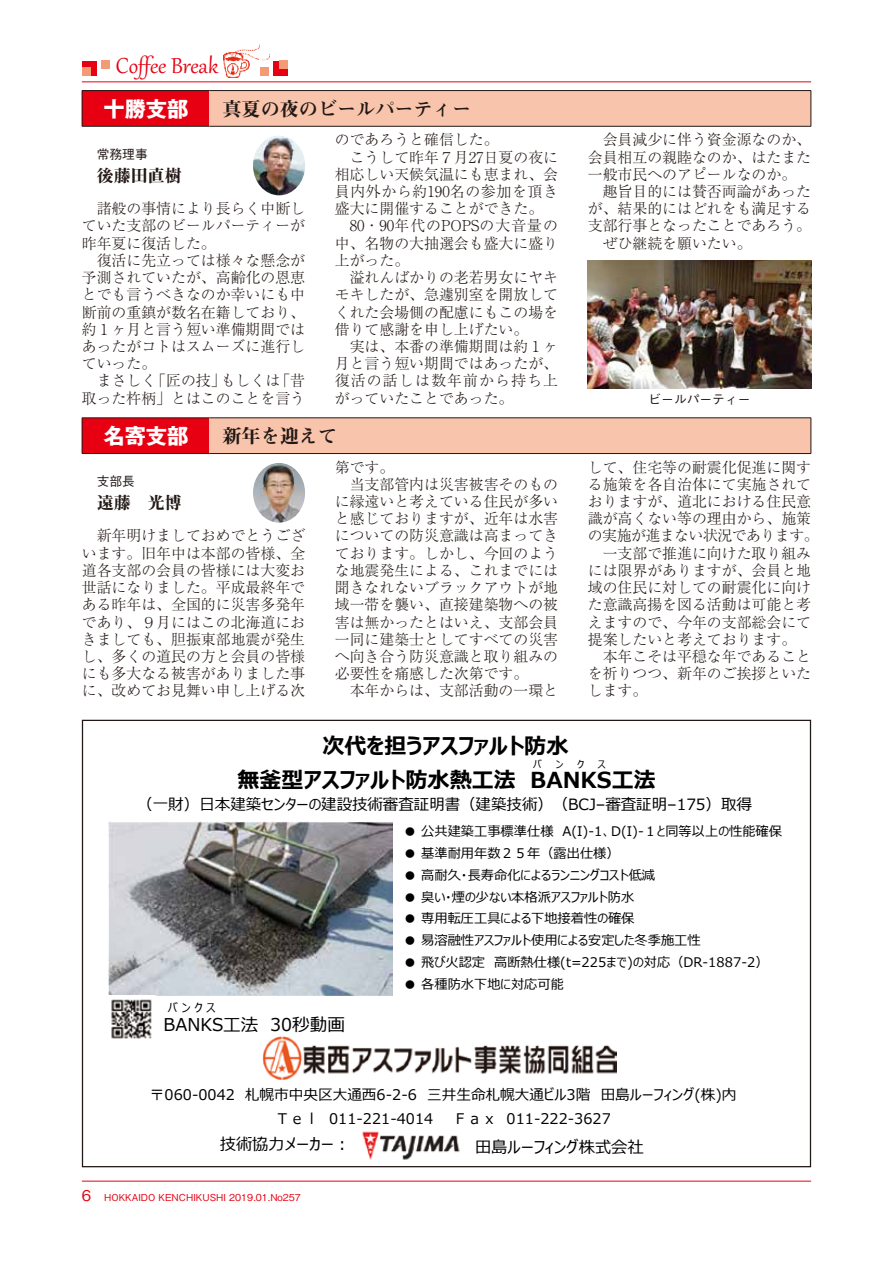
<style>
.page{position:relative;width:893px;height:1263px;background:#fff}
.page>*{position:absolute;margin:0;border:0;box-sizing:border-box;transform-origin:0 0}
.t1{font:26.55px "Gabriola";color:#e60012}
.t2{font:700 22.05px/33.9px "Meiryo UI";color:#000;text-align:center}
.t3{font:700 21.3px "Gothic MB101 Pro";color:#fff}
.t4{font:19.2px "Midashi Min Pro MA31";color:#221815}
.t5{font:17.7px "Meiryo UI";color:#000}
.t6{font:16.95px "Midashi Min Pro MA31";color:#221815}
.t7{font:16.2px "Meiryo UI";color:#000}
.t8{font:15.45px "Meiryo UI";color:#000}
.t9{font:300 14.85px/17.2px "Ryumin Pro";color:#221815}
.t10{font:14.7px/24.3px "Meiryo UI";letter-spacing:.005em;color:#000}
.t11{font:13.2px "Meiryo UI";color:#000}
.t12{font:500 12.75px "Gothic BBB Pro";color:#221815}
.t13{font:11.85px "Meiryo UI";color:#000}
.t14{font:10.2px "Meiryo UI";color:#000}
.t15{font:500 9.6px "Gothic BBB Pro";color:#e60012}
.s1{font-size:14.85px}
</style>
<div class="page">
<hr style="left:82px;top:1181px;width:729px;height:1px;background:#e60012">
<hr style="left:82px;top:82px;width:729px;height:1px;background:#e60012">
<img style="left:223px;top:45px;width:47px;height:32px">
<div style="left:82px;top:61px;width:15px;height:14px;background:#e60012"></div>
<div style="left:82px;top:67px;width:8px;height:8px;background:#f29b76"></div>
<div style="left:101px;top:61px;width:8px;height:8px;background:#f29b76"></div>
<div style="left:273px;top:61px;width:15px;height:14px;background:#e60012"></div>
<div style="left:280px;top:61px;width:8px;height:8px;background:#f29b76"></div>
<div style="left:260px;top:67px;width:9px;height:8px;background:#f29b76"></div>
<div style="left:82px;top:91px;width:128px;height:35px;background:#e60012"></div>
<div style="left:210px;top:91px;width:601px;height:35px;background:#f8c5ac"></div>
<hr style="left:82px;top:90px;width:128px;height:1px;background:#221815">
<hr style="left:82px;top:91px;width:1px;height:35px;background:#221815">
<hr style="left:210px;top:90px;width:601px;height:1px;background:#221815">
<hr style="left:811px;top:91px;width:1px;height:35px;background:#221815">
<hr style="left:82px;top:126px;width:128px;height:1px;background:#221815">
<hr style="left:210px;top:126px;width:601px;height:1px;background:#221815">
<img style="left:253px;top:136px;width:52px;height:59px">
<div style="left:82px;top:418px;width:128px;height:35px;background:#e60012"></div>
<div style="left:210px;top:418px;width:601px;height:35px;background:#f8c5ac"></div>
<hr style="left:82px;top:418px;width:128px;height:1px;background:#221815">
<hr style="left:82px;top:418px;width:1px;height:35px;background:#221815">
<hr style="left:210px;top:418px;width:601px;height:1px;background:#221815">
<hr style="left:811px;top:418px;width:1px;height:35px;background:#221815">
<hr style="left:82px;top:453px;width:128px;height:1px;background:#221815">
<hr style="left:210px;top:453px;width:601px;height:1px;background:#221815">
<img style="left:253px;top:463px;width:52px;height:60px">
<img style="left:262px;top:1036px;width:355px;height:43px">
<img style="left:362px;top:1131px;width:98px;height:29px">
<img style="left:108px;top:822px;width:284px;height:173px">
<img style="left:111px;top:999px;width:41px;height:40px">
<img style="left:588px;top:260px;width:223px;height:128px">
<h1 class="t1" style="left:116px;top:48px;width:104px">Coffee Break</h1>
<h3 class="t3" style="left:103px;top:91px;width:87px">十勝支部</h3>
<p class="t4" style="left:222px;top:94px;width:250px">真夏の夜のビールパーティー</p>
<p class="t12" style="left:97px;top:144px;width:53px">常務理事</p>
<p class="t6" style="left:97px;top:162px;width:87px">後藤田直樹</p>
<p class="t9" style="left:335px;top:130px;width:225px">のであろうと確信した。<br>　こうして昨年７月27日夏の夜に相応しい天候気温にも恵まれ、会員内外から約190名の参加を頂き盛大に開催することができた。　80・90年代のPOPSの大音量の中、名物の大抽選会も盛大に盛り上がった。<br>　溢れんばかりの老若男女にヤキモキしたが、急遽別室を開放してくれた会場側の配慮にもこの場を借りて感謝を申し上げたい。<br>　実は、本番の準備期間は約１ヶ月と言う短い期間ではあったが、復活の話しは数年前から持ち上がっていたことであった。</p>
<p class="t9" style="left:588px;top:130px;width:225px">　会員減少に伴う資金源なのか、会員相互の親睦なのか、はたまた一般市民へのアピールなのか。　趣旨目的には賛否両論があったが、結果的にはどれをも満足する支部行事となったことであろう。　ぜひ継続を願いたい。</p>
<p class="t9" style="left:82px;top:199px;width:225px">　諸般の事情により長らく中断していた支部のビールパーティーが昨年夏に復活した。<br>　復活に先立っては様々な懸念が予測されていたが、高齢化の恩恵とでも言うべきなのか幸いにも中断前の重鎮が数名在籍しており、約１ヶ月と言う短い準備期間ではあったがコトはスムーズに進行していった。<br>　まさしく「匠の技」もしくは「昔取った杵柄」とはこのことを言う</p>
<p class="t12" style="left:648px;top:389px;width:104px">ビールパーティー</p>
<h3 class="t3" style="left:103px;top:418px;width:87px">名寄支部</h3>
<p class="t4" style="left:222px;top:421px;width:116px">新年を迎えて</p>
<p class="t12" style="left:97px;top:471px;width:40px">支部長</p>
<p class="t6" style="left:97px;top:489px;width:87px">遠藤　光博</p>
<p class="t9" style="left:335px;top:457px;width:225px">第です。<br>　当支部管内は災害被害そのものに縁遠いと考えている住民が多いと感じておりますが、近年は水害についての防災意識は高まってきております。しかし、今回のような地震発生による、これまでには聞きなれないブラックアウトが地域一帯を襲い、直接建築物への被害は無かったとはいえ、支部会員一同に建築士としてすべての災害へ向き合う防災意識と取り組みの必要性を痛感した次第です。<br>　本年からは、支部活動の一環と</p>
<p class="t9" style="left:588px;top:457px;width:232px">して、住宅等の耐震化促進に関する施策を各自治体にて実施されておりますが、道北における住民意識が高くない等の理由から、施策の実施が進まない状況であります。　一支部で推進に向けた取り組みには限界がありますが、会員と地域の住民に対しての耐震化に向けた意識高揚を図る活動は可能と考えますので、今年の支部総会にて提案したいと考えております。<br>　本年こそは平穏な年であることを祈りつつ、新年のご挨拶といたします。</p>
<p class="t9" style="left:82px;top:526px;width:225px;text-align:justify">　新年明けましておめでとうございます。旧年中は本部の皆様、全道各支部の会員の皆様には大変お世話になりました。平成最終年である昨年は、全国的に災害多発年であり、９月にはこの北海道におきましても、胆振東部地震が発生し、多くの道民の方と会員の皆様にも多大なる被害がありました事に、改めてお見舞い申し上げる次</p>
<h2 class="t2" style="left:237px;top:731px;width:420px">次代を担うアスファルト防水<br>無釜型アスファルト防水熱工法 BANKS工法</h2>
<p class="t14" style="left:533px;top:757px;width:10px">バ</p>
<p class="t14" style="left:556px;top:757px;width:9px">ン</p>
<p class="t14" style="left:577px;top:757px;width:9px">ク</p>
<p class="t14" style="left:598px;top:757px;width:9px">ス</p>
<p class="t8" style="left:137px;top:793px;width:616px">（一財）日本建築センターの建設技術審査証明書（建築技術）（BCJ–審査証明–175）取得</p>
<p class="t11" style="left:404px;top:822px;width:380px">● 公共建築工事標準仕様 A(I)-1、D(I)-１と同等以上の性能確保</p>
<p class="t11" style="left:404px;top:844px;width:218px">● 基準耐⽤年数２５年（露出仕様）</p>
<p class="t11" style="left:404px;top:866px;width:253px">● ⾼耐久・⻑寿命化によるランニングコスト低減</p>
<p class="t11" style="left:404px;top:887px;width:232px">● 臭い・煙の少ない本格派アスファルト防水</p>
<p class="t11" style="left:404px;top:909px;width:232px">● 専⽤転圧工具による下地接着性の確保</p>
<p class="t11" style="left:404px;top:931px;width:299px">● 易溶融性アスファルト使⽤による安定した冬季施工性</p>
<p class="t11" style="left:404px;top:953px;width:367px">● 飛び火認定 ⾼断熱仕様(t=225まで)の対応（DR-1887-2）</p>
<p class="t11" style="left:404px;top:975px;width:162px">● 各種防水下地に対応可能</p>
<p class="t5" style="left:164px;top:1012px;width:183px">BANKS工法 30秒動画</p>
<p class="t13" style="left:168px;top:1000px;width:49px">バンクス</p>
<p class="t10" style="left:275px;top:1083px;width:463px;text-indent:-125px">〒060-0042 札幌市中央区⼤通⻄6-2-6 三井生命札幌⼤通ビル3階 田島ルーフィング(株)内<br>Ｔｅｌ 011-221-4014</p>
<p class="t10" style="left:453px;top:1107px;width:160px">Ｆａｘ 011-222-3627</p>
<p class="t7" style="left:220px;top:1132px;width:132px">技術協⼒メーカー：</p>
<p class="t7" style="left:475px;top:1136px;width:170px">田島ルーフィング株式会社</p>
<p class="t15" style="left:82px;top:1190px;width:221px"><span class="s1">6</span> HOKKAIDO KENCHIKUSHI 2019.01.No257</p>
</div>
